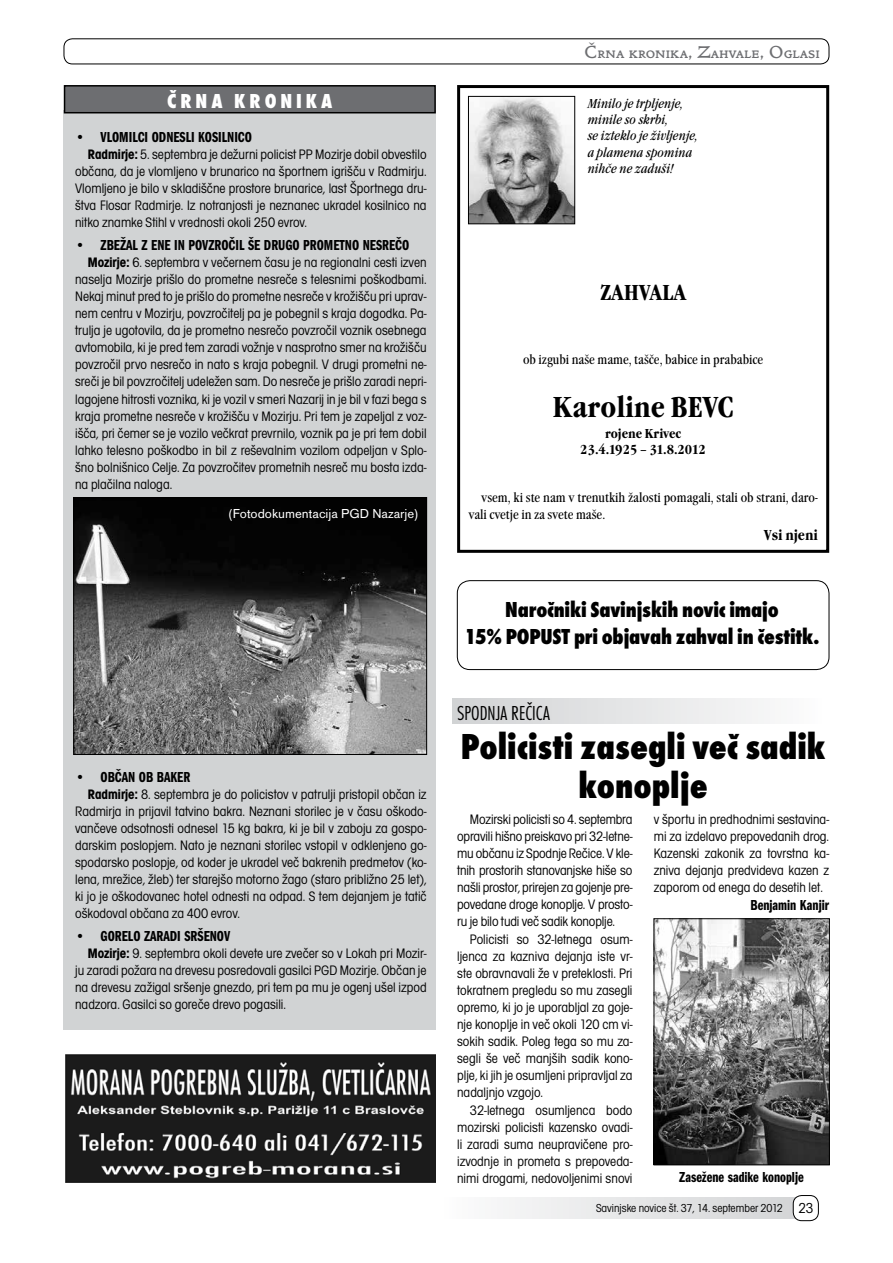
<style>
.page{position:relative;width:893px;height:1263px;background:#fff}
.page>*{position:absolute;margin:0;border:0;box-sizing:border-box;transform-origin:0 0}
.t1{font:37.5px/39px "Futura TEE Extr Bold Cond";color:#000;text-align:center}
.t2{font:700 condensed 30px "Garamond Itc TEE";color:#000}
.t3{font:22.5px/27px "Futura TEE Extr Bold Cond";letter-spacing:-.01em;color:#000;text-align:center}
.t4{font:700 condensed 22.5px "Garamond Itc TEE";color:#000}
.t5{font:21px "Futura TEE Ligh Cond";color:#000}
.t6{font:21px "Futura TEE Extr Bold Cond";color:#fff}
.t7{font:18px "Golden Typ SC Itc TEE Orig";color:#6d6e71}
.t8{font:15px "Franklin Got Itc TEE Demi Comp";color:#000}
.t9{font:700 condensed 15px "Garamond Itc TEE";color:#000}
.t10{font:condensed 14.25px/17.1px "Avant Gar Got Itc TEE";color:#000;text-align:justify}
.t11{font:condensed 13.5px/16.2px "Garamond Itc TEE";color:#000}
.t12{font:italic condensed 13.5px/16.2px "Garamond Itc TEE";color:#000}
.t13{font:700 condensed 13.5px/16.2px "Garamond Itc TEE";color:#000;text-align:center}
.t14{font:13.5px "Accius TEE";color:#fff}
.t15{font:condensed 12px "Avant Gar Got Itc TEE";color:#000}
.s1{font-weight:700}
.s2{font-size:15px}
</style>
<div class="page">
<div style="left:443px;top:1197px;width:372px;height:22px;background:linear-gradient(to right,#fdfdfd,#d0d1d3)"></div>
<div style="left:793px;top:1195px;width:25px;height:26px;background:#fff;border-radius:9px"></div>
<div style="left:793px;top:1195px;width:26px;height:26px;border:1px solid #000;border-radius:9px"></div>
<div style="left:64px;top:39px;width:765px;height:25px;border:1px solid #000;border-radius:9px"></div>
<div style="left:453px;top:698px;width:370px;height:26px;background:linear-gradient(to right,#d1d2d4,#fcfcfc)"></div>
<div style="left:457px;top:85px;width:372px;height:468px;border:3px solid #000"></div>
<img style="left:66px;top:1054px;width:370px;height:128px">
<div style="left:457px;top:580px;width:372px;height:90px;border:1px solid #000;border-radius:13px"></div>
<img style="left:470px;top:98px;width:103px;height:124px">
<div style="left:468px;top:96px;width:107px;height:128px;border:1px solid #000"></div>
<div style="left:64px;top:110px;width:372px;height:919px;background:#d1d3d4"></div>
<div style="left:65px;top:86px;width:370px;height:27px;background:#6d6e71"></div>
<div style="left:64px;top:85px;width:372px;height:28px;border:2px solid #000"></div>
<img style="left:76px;top:499px;width:349px;height:254px">
<div style="left:74px;top:497px;width:353px;height:258px;border:1px solid #000"></div>
<img style="left:656px;top:920px;width:172px;height:243px">
<div style="left:654px;top:918px;width:176px;height:247px;border:1px solid #000"></div>
<h3 class="t6" style="left:167px;top:89px;width:167px">Č R N A K R O N I K A</h3>
<p class="t8" style="left:75px;top:128px;width:178px">• VLOMILCI ODNESLI KOSILNICO</p>
<p class="t10" style="left:75px;top:146px;width:353px;text-indent:13px"><span class="s1">Radmirje:</span> 5. septembra je dežurni policist PP Mozirje dobil obvestilo občana, da je vlomljeno v brunarico na športnem igrišču v Radmirju.<br>Vlomljeno je bilo v skladiščne prostore brunarice, last Športnega dru&shy;štva Flosar Radmirje. Iz notranjosti je neznanec ukradel kosilnico na nitko znamke Stihl v vrednosti okoli 250 evrov.</p>
<p class="t8" style="left:75px;top:236px;width:336px">• ZBEŽAL Z ENE IN POVZROČIL ŠE DRUGO PROMETNO NESREČO</p>
<p class="t10" style="left:75px;top:254px;width:353px;text-indent:13px"><span class="s1">Mozirje:</span> 6. septembra v večernem času je na regionalni cesti izven naselja Mozirje prišlo do prometne nesreče s telesnimi poškodbami.<br>Nekaj minut pred to je prišlo do prometne nesreče v krožišču pri uprav&shy;nem centru v Mozirju, povzročitelj pa je pobegnil s kraja dogodka. Pa&shy;trulja je ugotovila, da je prometno nesrečo povzročil voznik osebnega avtomobila, ki je pred tem zaradi vožnje v nasprotno smer na krožišču povzročil prvo nesrečo in nato s kraja pobegnil. V drugi prometni ne&shy;sreči je bil povzročitelj udeležen sam. Do nesreče je prišlo zaradi nepri&shy;lagojene hitrosti voznika, ki je vozil v smeri Nazarij in je bil v fazi bega s kraja prometne nesreče v krožišču v Mozirju. Pri tem je zapeljal z voz&shy;išča, pri čemer se je vozilo večkrat prevrnilo, voznik pa je pri tem dobil lahko telesno poškodbo in bil z reševalnim vozilom odpeljan v Splo&shy;šno bolnišnico Celje. Za povzročitev prometnih nesreč mu bosta izda&shy;na plačilna naloga.</p>
<p class="t14" style="left:229px;top:506px;width:191px">(Fotodokumentacija PGD Nazarje)</p>
<p class="t8" style="left:75px;top:768px;width:117px">• OBČAN OB BAKER</p>
<p class="t10" style="left:75px;top:786px;width:353px;text-indent:13px"><span class="s1">Radmirje:</span> 8. septembra je do policistov v patrulji pristopil občan iz Radmirja in prijavil tatvino bakra. Neznani storilec je v času oškodo&shy;vančeve odsotnosti odnesel 15 kg bakra, ki je bil v zaboju za gospo&shy;darskim poslopjem. Nato je neznani storilec vstopil v odklenjeno go&shy;spodarsko poslopje, od koder je ukradel več bakrenih predmetov (ko&shy;lena, mrežice, žleb) ter starejšo motorno žago (staro približno 25 let), ki jo je oškodovanec hotel odnesti na odpad. S tem dejanjem je tatič oškodoval občana za 400 evrov.</p>
<p class="t8" style="left:75px;top:927px;width:157px">• GORELO ZARADI SRŠENOV</p>
<p class="t10" style="left:75px;top:945px;width:353px;text-indent:13px"><span class="s1">Mozirje:</span> 9. septembra okoli devete ure zvečer so v Lokah pri Mozir&shy;ju zaradi požara na drevesu posredovali gasilci PGD Mozirje. Občan je na drevesu zažigal sršenje gnezdo, pri tem pa mu je ogenj ušel izpod nadzora. Gasilci so goreče drevo pogasili.</p>
<p class="t7" style="left:584px;top:42px;width:237px">Črna kronika, Zahvale, Oglasi</p>
<p class="t12" style="left:588px;top:95px;width:112px">Minilo je trpljenje, minile so skrbi,<br>se izteklo je življenje, a plamena spomina nihče ne zaduši!</p>
<h3 class="t4" style="left:600px;top:279px;width:88px">ZAHVALA</h3>
<p class="t11" style="left:523px;top:352px;width:242px">ob izgubi naše mame, tašče, babice in prababice</p>
<h2 class="t2" style="left:553px;top:389px;width:182px">Karoline BEVC</h2>
<p class="t13" style="left:580px;top:425px;width:127px">rojene Krivec<br>23.4.1925 – 31.8.2012</p>
<p class="t11" style="left:468px;top:490px;width:351px;text-indent:13px">vsem, ki ste nam v trenutkih žalosti pomagali, stali ob strani, daro&shy;vali cvetje in za svete maše.</p>
<p class="t9" style="left:764px;top:526px;width:56px">Vsi njeni</p>
<h3 class="t3" style="left:464px;top:596px;width:357px">Naročniki Savinjskih novic imajo<br>15% POPUST pri objavah zahval in čestitk.</h3>
<h3 class="t5" style="left:457px;top:700px;width:94px">SPODNJA REČICA</h3>
<h1 class="t1" style="left:461px;top:727px;width:366px">Policisti zasegli več sadik konoplje</h1>
<p class="t10" style="left:457px;top:811px;width:177px;text-indent:13px">Mozirski policisti so 4. septembra opravili hišno preiskavo pri 32-letne&shy;mu občanu iz Spodnje Rečice. V kle&shy;tnih prostorih stanovanjske hiše so našli prostor, prirejen za gojenje pre&shy;povedane droge konoplje. V prosto&shy;ru je bilo tudi več sadik konoplje.</p>
<p class="t10" style="left:457px;top:930px;width:177px;text-indent:13px">Policisti so 32-letnega osum&shy;ljenca za kazniva dejanja iste vr&shy;ste obravnavali že v preteklosti. Pri tokratnem pregledu so mu zasegli opremo, ki jo je uporabljal za goje&shy;nje konoplje in več okoli 120 cm vi&shy;sokih sadik. Poleg tega so mu za&shy;segli še več manjših sadik kono&shy;plje, ki jih je osumljeni pripravljal za nadaljnjo vzgojo.</p>
<p class="t10" style="left:457px;top:1101px;width:177px;text-indent:13px">32-letnega osumljenca bodo mozirski policisti kazensko ovadi&shy;li zaradi suma neupravičene pro&shy;izvodnje in prometa s prepoveda&shy;nimi drogami, nedovoljenimi snovi</p>
<p class="t10" style="left:654px;top:811px;width:177px">v športu in predhodnimi sestavina&shy;mi za izdelavo prepovedanih drog.<br>Kazenski zakonik za tovrstna ka&shy;zniva dejanja predvideva kazen z zaporom od enega do desetih let.</p>
<p class="t8" style="left:751px;top:897px;width:80px">Benjamin Kanjir</p>
<p class="t8" style="left:679px;top:1169px;width:126px">Zasežene sadike konoplje</p>
<p class="t15" style="left:596px;top:1201px;width:219px">Savinjske novice št. 37, 14. september 2012 <span class="s2">23</span></p>
</div>
